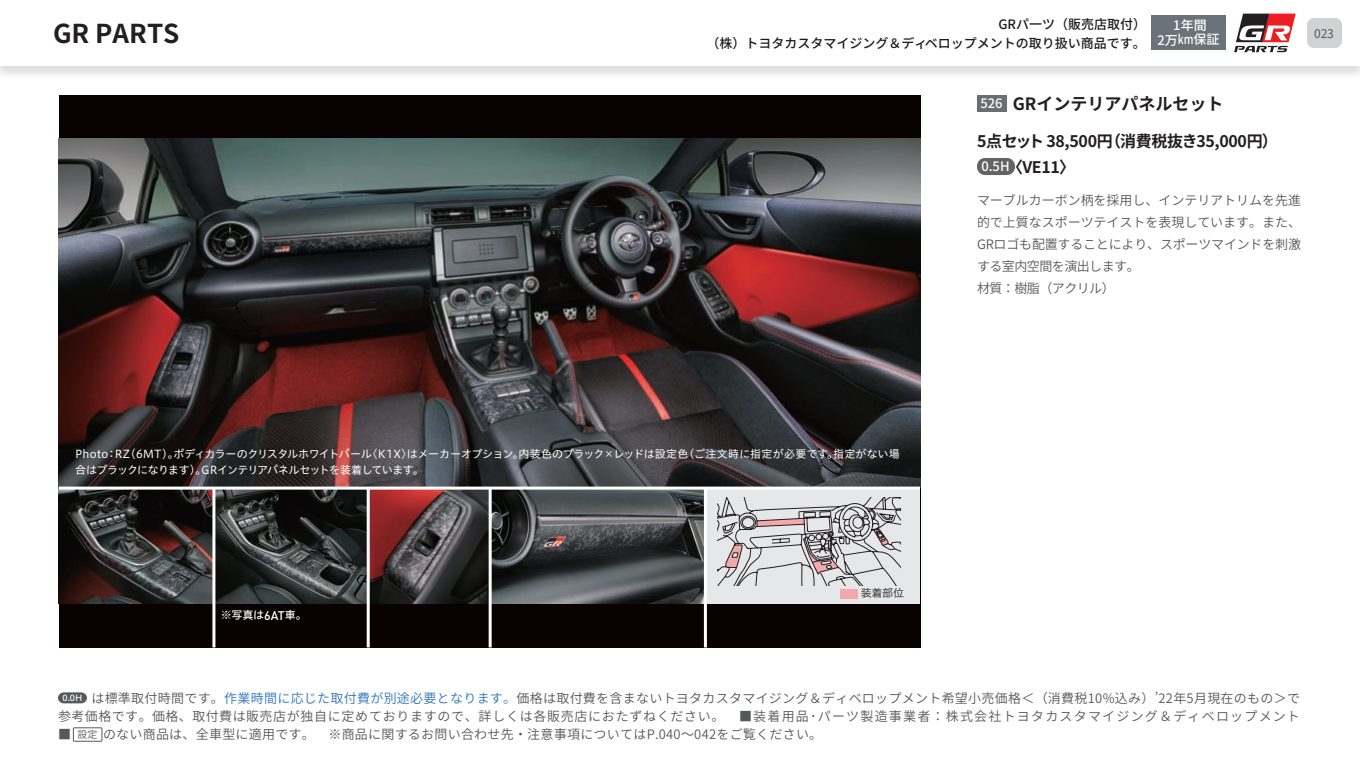
<style>
.page{position:relative;width:1360px;height:765px;background:#fff}
.page>*{position:absolute;margin:0;border:0;box-sizing:border-box;transform-origin:0 0}
.t1{font:700 26px "Noto Sans CJ Kjp";color:#231f20}
.t2{font:700 17px "Noto Sans CJ Kjp";color:#231f20}
.t3{font:700 16px/25.5px "Noto Sans CJ Kjp";letter-spacing:-.02em;color:#231f20}
.t4{font:600 13px/18px "Noto Sans CJ Kjp";letter-spacing:.02em;color:#57585a}
.t5{font:600 13px/22px "Noto Sans CJ Kjp";letter-spacing:-.005em;color:#57585a}
.t6{font:500 13px/19px "Noto Sans CJ Kjp";color:#1c1c1c;text-align:right}
.t7{font:500 13px/14.1px "Noto Sans CJ Kjp";color:#fff;text-align:center}
.t8{font:12px "Noto Sans CJ Kjp";color:#57585a}
.t9{font:11px/16px "Hiragino UD Sans Std N W4";letter-spacing:-.025em;color:#fff}
.t10{font:11px "Hiragino UD Sans Std N W5";color:#fff}
.t11{font:11px "Hiragino UD Sans Std N W3";color:#231f20}
.s1{font-weight:500;font-size:13px;color:#fff}
.s2{font-family:"DIN";font-weight:500;font-size:12.4px}
.s3{color:#2e76bc}
.s4{font-size:10px}
</style>
<div class="page">
<div style="left:59px;top:95px;width:861px;height:552px;background:#080302"></div>
<img style="left:59px;top:139px;width:861px;height:348px">
<img style="left:59px;top:490px;width:153px;height:114px">
<svg style="left:215px;top:490px;width:152px;height:114px"></svg>
<svg style="left:370px;top:490px;width:119px;height:114px;background:#54393a"></svg>
<svg style="left:492px;top:490px;width:212px;height:114px;background:#474a4c"></svg>
<div style="left:705px;top:487px;width:215px;height:117px;background:#e6e7e9"></div>
<hr style="left:59px;top:487px;width:861px;height:3px;background:#fff">
<hr style="left:367px;top:487px;width:3px;height:160px;background:#fff">
<hr style="left:489px;top:487px;width:3px;height:160px;background:#fff">
<hr style="left:212px;top:487px;width:3px;height:160px;background:#fff">
<hr style="left:704px;top:487px;width:3px;height:160px;background:#fff">
<div style="left:841px;top:589px;width:17px;height:10px;background:#f3a9aa"></div>
<svg style="left:718px;top:497px;width:183px;height:88px"></svg>
<div style="left:977px;top:158px;width:38px;height:17px;background:#646464;border-radius:8px"></div>
<div style="left:977px;top:95px;width:29px;height:17px;background:#6c6d70"></div>
<div style="left:0;top:0;width:1360px;height:80px;background:#231f20;opacity:.15"></div>
<div style="left:0;top:0;width:1360px;height:66px;background:#fff"></div>
<div style="left:1307px;top:18px;width:35px;height:30px;background:#d1d2d4;border-radius:7px"></div>
<svg style="left:1234px;top:13px;width:62px;height:39px"></svg>
<div style="left:1151px;top:15px;width:75px;height:35px;background:#697379"></div>
<svg style="left:58px;top:692px;width:29px;height:11px"></svg>
<div style="left:73px;top:728px;width:29px;height:14px;border:1px solid #57585a"></div>
<p class="t6" style="left:706px;top:15px;width:441px">GRパ一ツ（販売店取付）<br>（株）トヨタカスタマイジング＆ディベロップメントの取り扱い商品です。</p>
<p class="t7" style="left:1157px;top:19px;width:64px">1年間<br>2万km保証</p>
<h1 class="t1" style="left:53px;top:19px;width:128px">GR PARTS</h1>
<p class="t8" style="left:1314px;top:26px;width:21px">023</p>
<h2 class="t2" style="left:980px;top:94px;width:245px"><span class="s1">526</span> GRインテリアパネルセット</h2>
<p class="t9" style="left:75px;top:445px;width:826px">Photo：RZ（6MT）。ボディカラーのクリスタルホワイトパール〈K1X〉はメーカーオプション。内装色のブラック×レッドは設定色（ご注文時に指定が必要です。指定がない場合はブラックになります）。GRインテリアパネルセットを装着しています。</p>
<p class="t10" style="left:221px;top:607px;width:88px">※写真は<span class="s2">6AT</span>車。</p>
<p class="t11" style="left:861px;top:585px;width:45px">装着部位</p>
<p class="t3" style="left:977px;top:129px;width:302px">5点セット 38,500円（消費税抜き35,000円）<br><span class="s1">0.5H</span>〈VE11〉</p>
<p class="t5" style="left:977px;top:190px;width:326px">マーブルカーボン柄を採用し、インテリアトリムを先進的で上質なスポーツテイストを表現しています。また、<br>GRロゴも配置することにより、スポーツマインドを刺激する室内空間を演出します。<br>材質：樹脂（アクリル）</p>
<p class="t4" style="left:58px;top:690px;width:1257px;text-indent:5px"><sup>0.0H</sup> は標準取付時間です。<span class="s3">作業時間に応じた取付費が別途必要となります。</span>価格は取付費を含まないトヨタカスタマイジング＆ディベロップメント希望小売価格＜（消費税10%込み）’22年5月現在のもの＞で参考価格です。価格、取付費は販売店が独自に定めておりますので、詳しくは各販売店におたずねください。　■装着用品･パーツ製造事業者：株式会社トヨタカスタマイジング＆ディベロップメント　</p>
<p class="t4" style="left:58px;top:726px;width:766px">■ <span class="s4">設定</span>のない商品は、全車型に適用です。　※商品に関するお問い合わせ先・注意事項についてはP.040～042をご覧ください。</p>
</div>
